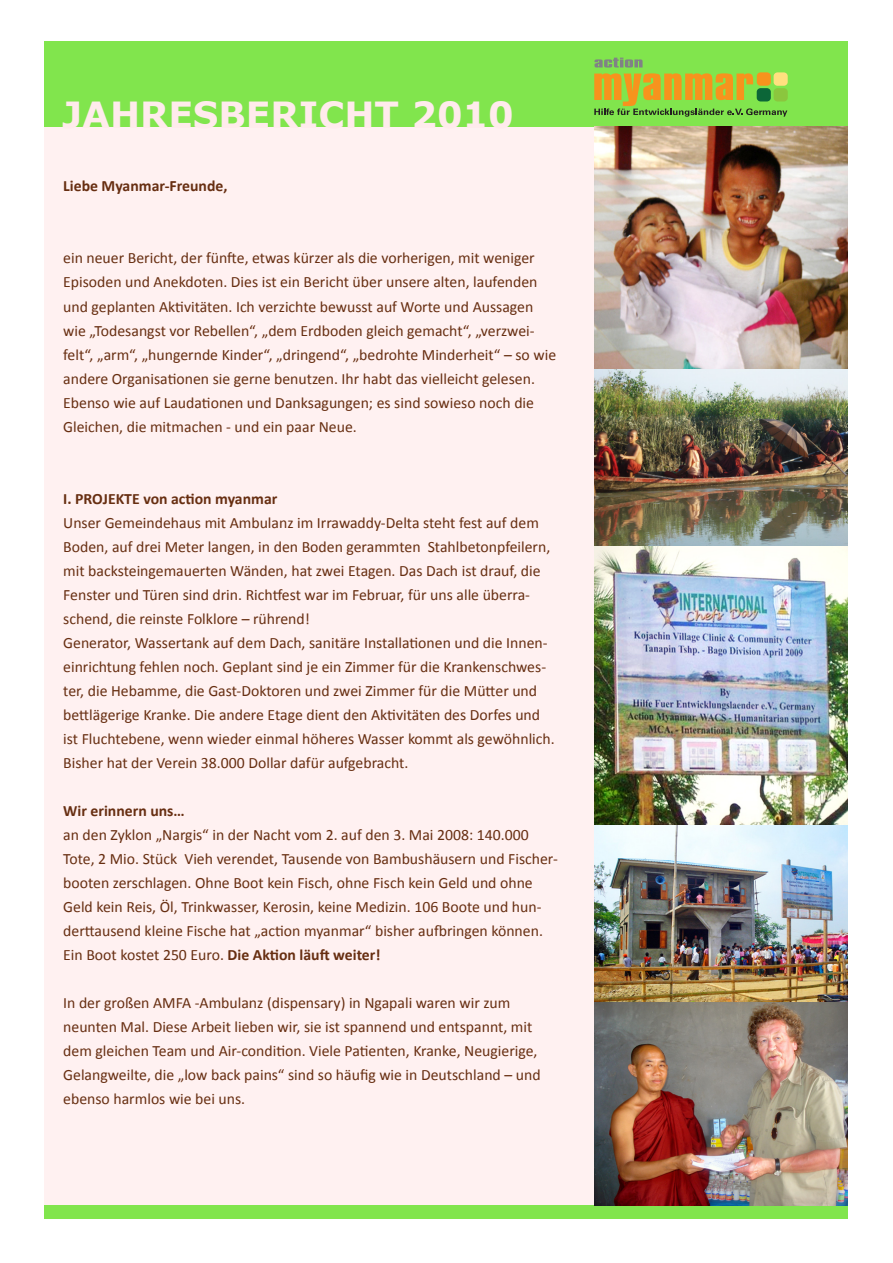
<style>
.page{position:relative;width:893px;height:1263px;background:#fff}
.page>*{position:absolute;margin:0;border:0;box-sizing:border-box;transform-origin:0 0}
.t1{font:700 36px "Verdana";color:#ffebec}
.t2{font:15.75px/24px "Calibri";color:#672e11}
.t3{font:700 15.75px "Calibri";color:#672e11}
.s1{font-weight:700}
</style>
<div class="page">
<div style="left:44px;top:113px;width:550px;height:1106px;background:#ffebec"></div>
<div style="left:44px;top:41px;width:804px;height:85px;background:#81e54d"></div>
<div style="left:774px;top:88px;width:14px;height:13px;background:#88cd41;border-radius:4px"></div>
<svg style="left:594px;top:58px;width:193px;height:59px"></svg>
<div style="left:44px;top:1205px;width:804px;height:14px;background:#81e54d"></div>
<img style="left:594px;top:126px;width:254px;height:418px">
<img style="left:594px;top:544px;width:254px;height:661px">
<p class="t1" style="left:62px;top:89px;width:453px">JAHRESBERICHT 2010</p>
<p class="t3" style="left:63px;top:176px;width:166px">Liebe Myanmar-Freunde,</p>
<p class="t2" style="left:63px;top:246px;width:494px">ein neuer Bericht, der fünfte, etwas kürzer als die vorherigen, mit weniger Episoden und Anekdoten. Dies ist ein Bericht über unsere alten, laufenden und geplanten Aktivitäten. Ich verzichte bewusst auf Worte und Aussagen wie „Todesangst vor Rebellen“, „dem Erdboden gleich gemacht“, „verzwei&shy;felt“, „arm“, „hungernde Kinder“, „dringend“, „bedrohte Minderheit“ – so wie andere Organisationen sie gerne benutzen. Ihr habt das vielleicht gelesen.<br>Ebenso wie auf Laudationen und Danksagungen; es sind sowieso noch die Gleichen, die mitmachen - und ein paar Neue.</p>
<p class="t3" style="left:63px;top:488px;width:216px">I. PROJEKTE von action myanmar</p>
<p class="t2" style="left:63px;top:510px;width:489px">Unser Gemeindehaus mit Ambulanz im Irrawaddy-Delta steht fest auf dem Boden, auf drei Meter langen, in den Boden gerammten Stahlbetonpfeilern, mit backsteingemauerten Wänden, hat zwei Etagen. Das Dach ist drauf, die Fenster und Türen sind drin. Richtfest war im Februar, für uns alle überra&shy;schend, die reinste Folklore – rührend!</p>
<p class="t2" style="left:63px;top:630px;width:493px">Generator, Wassertank auf dem Dach, sanitäre Installationen und die Innen&shy;einrichtung fehlen noch. Geplant sind je ein Zimmer für die Krankenschwes&shy;ter, die Hebamme, die Gast-Doktoren und zwei Zimmer für die Mütter und bettlägerige Kranke. Die andere Etage dient den Aktivitäten des Dorfes und ist Fluchtebene, wenn wieder einmal höheres Wasser kommt als gewöhnlich.<br>Bisher hat der Verein 38.000 Dollar dafür aufgebracht.</p>
<p class="t3" style="left:63px;top:800px;width:123px">Wir erinnern uns…</p>
<p class="t2" style="left:63px;top:822px;width:496px">an den Zyklon „Nargis“ in der Nacht vom 2. auf den 3. Mai 2008: 140.000<br>Tote, 2 Mio. Stück Vieh verendet, Tausende von Bambushäusern und Fischer&shy;booten zerschlagen. Ohne Boot kein Fisch, ohne Fisch kein Geld und ohne Geld kein Reis, Öl, Trinkwasser, Kerosin, keine Medizin. 106 Boote und hun&shy;derttausend kleine Fische hat „action myanmar“ bisher aufbringen können.<br>Ein Boot kostet 250 Euro. <span class="s1">Die Aktion läuft weiter!</span></p>
<p class="t2" style="left:63px;top:990px;width:479px">In der großen AMFA -Ambulanz (dispensary) in Ngapali waren wir zum neunten Mal. Diese Arbeit lieben wir, sie ist spannend und entspannt, mit dem gleichen Team und Air-condition. Viele Patienten, Kranke, Neugierige, Gelangweilte, die „low back pains“ sind so häufig wie in Deutschland – und ebenso harmlos wie bei uns.</p>
</div>
